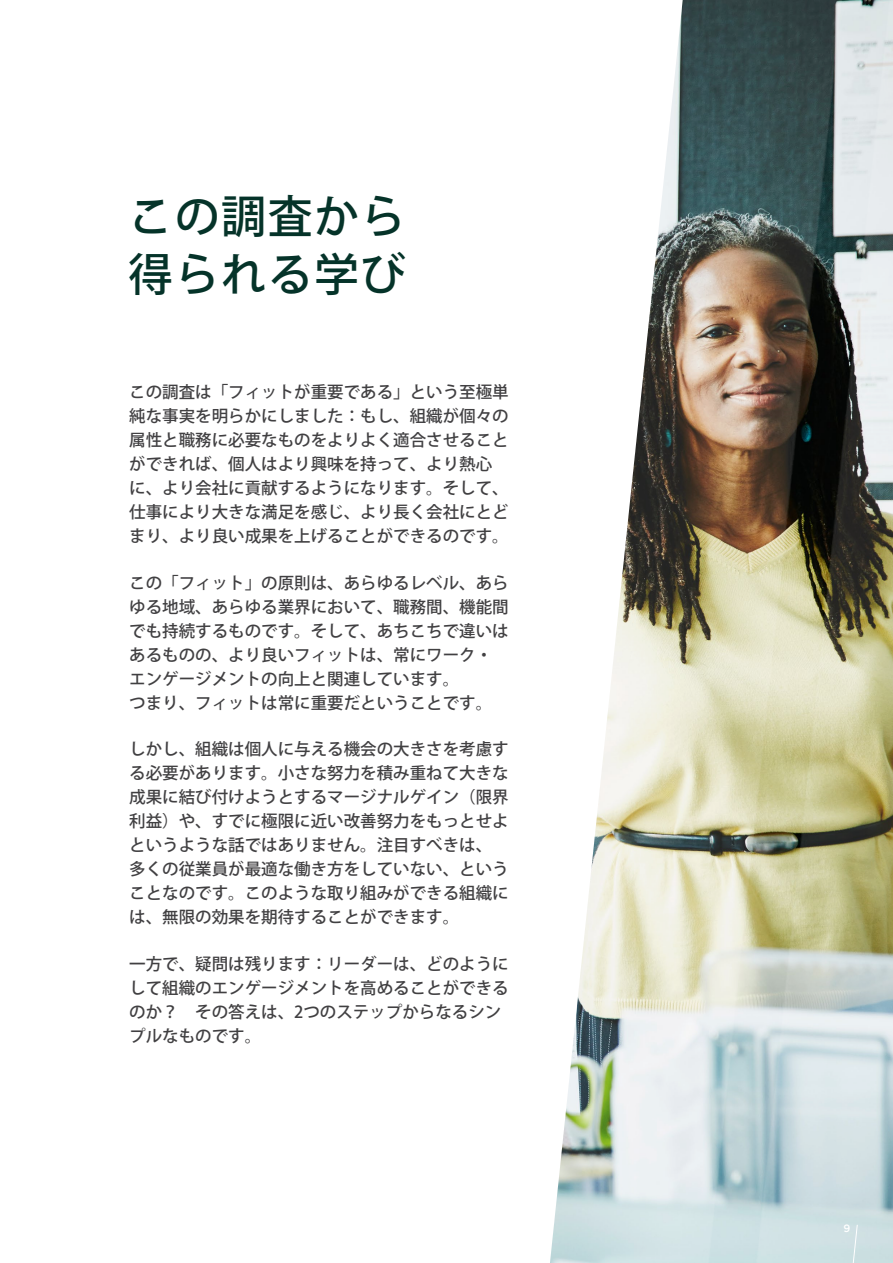
<style>
.page{position:relative;width:893px;height:1263px;background:#fff}
.page>*{position:absolute;margin:0;border:0;box-sizing:border-box;transform-origin:0 0}
.t1{font:500 45px/58.5px "Koz Go Pr 6 N";letter-spacing:.035em;color:#053329}
.t2{font:500 16.5px/24px "Koz Go Pr 6 N";color:#414042}
.t3{font:italic 500 10.5px "Gotham";color:#fff}
</style>
<div class="page">
<img style="left:550px;top:1px;width:343px;height:1262px">
<svg style="left:852px;top:1224px;width:6px;height:39px"></svg>
<h1 class="t1" style="left:128px;top:188px;width:279px">この調査から得られる学び</h1>
<p class="t2" style="left:129px;top:380px;width:381px">この調査は「フィットが重要である」という至極単純な事実を明らかにしました：もし、組織が個々の属性と職務に必要なものをよりよく適合させることができれば、個人はより興味を持って、より熱心に、より会社に貢献するようになります。そして、仕事により大きな満足を感じ、より長く会社にとどまり、より良い成果を上げることができるのです。</p>
<p class="t2" style="left:129px;top:571px;width:381px">この「フィット」の原則は、あらゆるレベル、あらゆる地域、あらゆる業界において、職務間、機能間でも持続するものです。そして、あちこちで違いはあるものの、より良いフィットは、常にワーク・エンゲージメントの向上と関連しています。<br>つまり、フィットは常に重要だということです。</p>
<p class="t2" style="left:129px;top:737px;width:381px">しかし、組織は個人に与える機会の大きさを考慮する必要があります。小さな努力を積み重ねて大きな成果に結び付けようとするマージナルゲイン（限界利益）や、すでに極限に近い改善努力をもっとせよというような話ではありません。注目すべきは、多くの従業員が最適な働き方をしていない、ということなのです。このような取り組みができる組織には、無限の効果を期待することができます。</p>
<p class="t2" style="left:129px;top:952px;width:381px">一方で、疑問は残ります：リーダーは、どのようにして組織のエンゲージメントを高めることができるのか？　その答えは、2つのステップからなるシンプルなものです。</p>
<p class="t3" style="left:843px;top:1223px;width:8px">9</p>
</div>
